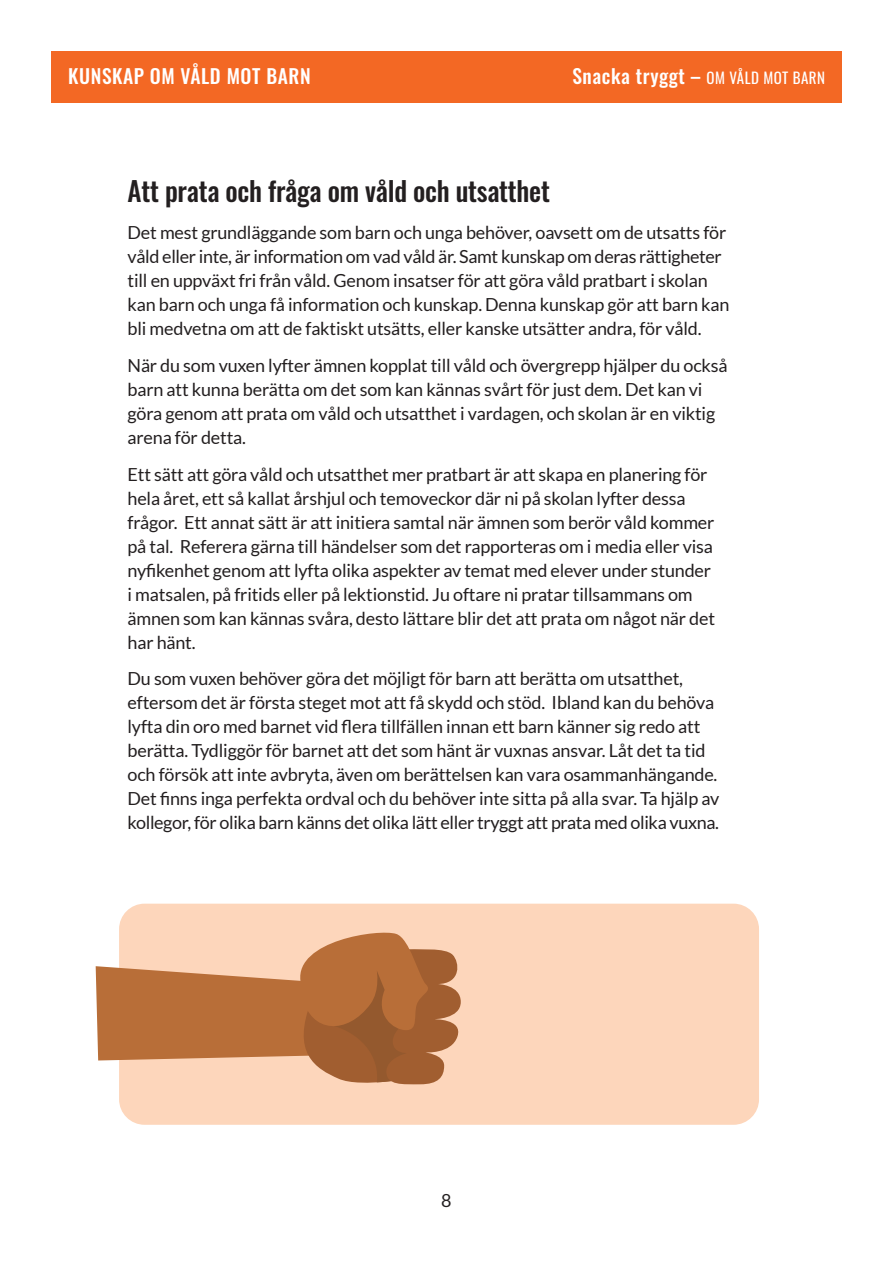
<style>
.page{position:relative;width:893px;height:1263px;background:#fff}
.page>*{position:absolute;margin:0;border:0;box-sizing:border-box;transform-origin:0 0}
.t1{font:500 27px "Oswald";letter-spacing:-.01em;color:#231f20}
.t2{font:500 19.5px "Oswald";letter-spacing:.03em;color:#fff}
.t3{font:18px/24px "Lato";letter-spacing:-.01em;color:#231f20}
.s1{font-weight:400;font-size:15px}
</style>
<div class="page">
<div style="left:51px;top:51px;width:791px;height:51px;background:#f36824"></div>
<div style="left:119px;top:904px;width:640px;height:221px;background:#fdd6bb;border-radius:26px"></div>
<svg style="left:96px;top:932px;width:365px;height:153px"></svg>
<p class="t2" style="left:68px;top:59px;width:244px">KUNSKAP OM VÅLD MOT BARN</p>
<p class="t2" style="left:573px;top:59px;width:254px">Snacka tryggt – <span class="s1">OM VÅLD MOT BARN</span></p>
<h1 class="t1" style="left:128px;top:167px;width:424px">Att prata och fråga om våld och utsatthet</h1>
<p class="t3" style="left:128px;top:220px;width:603px">Det mest grundläggande som barn och unga behöver, oavsett om de utsatts för våld eller inte, är information om vad våld är. Samt kunskap om deras rättigheter till en uppväxt fri från våld. Genom insatser för att göra våld pratbart i skolan kan barn och unga få information och kunskap. Denna kunskap gör att barn kan bli medvetna om att de faktiskt utsätts, eller kanske utsätter andra, för våld.</p>
<p class="t3" style="left:128px;top:353px;width:601px">När du som vuxen lyfter ämnen kopplat till våld och övergrepp hjälper du också barn att kunna berätta om det som kan kännas svårt för just dem. Det kan vi göra genom att prata om våld och utsatthet i vardagen, och skolan är en viktig arena för detta.</p>
<p class="t3" style="left:128px;top:462px;width:589px">Ett sätt att göra våld och utsatthet mer pratbart är att skapa en planering för hela året, ett så kallat årshjul och temoveckor där ni på skolan lyfter dessa frågor. Ett annat sätt är att initiera samtal när ämnen som berör våld kommer på tal. Referera gärna till händelser som det rapporteras om i media eller visa nyfikenhet genom att lyfta olika aspekter av temat med elever under stunder i matsalen, på fritids eller på lektionstid. Ju oftare ni pratar tillsammans om ämnen som kan kännas svåra, desto lättare blir det att prata om något när det har hänt.</p>
<p class="t3" style="left:128px;top:667px;width:593px">Du som vuxen behöver göra det möjligt för barn att berätta om utsatthet, eftersom det är första steget mot att få skydd och stöd. Ibland kan du behöva lyfta din oro med barnet vid flera tillfällen innan ett barn känner sig redo att berätta. Tydliggör för barnet att det som hänt är vuxnas ansvar. Låt det ta tid och försök att inte avbryta, även om berättelsen kan vara osammanhängande.<br>Det finns inga perfekta ordval och du behöver inte sitta på alla svar. Ta hjälp av kollegor, för olika barn känns det olika lätt eller tryggt att prata med olika vuxna.</p>
<p class="t3" style="left:441px;top:1189px;width:12px">8</p>
</div>
